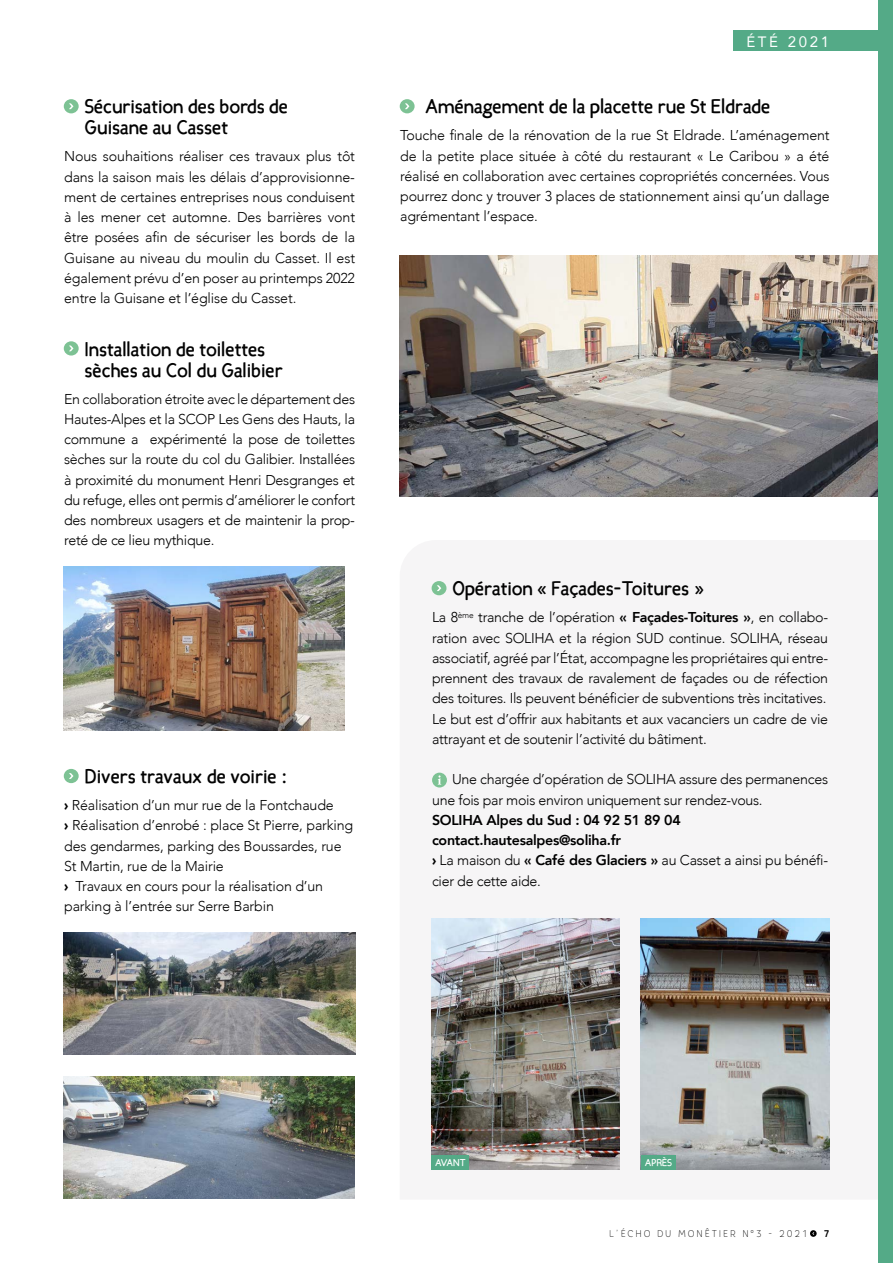
<style>
.page{position:relative;width:893px;height:1263px;background:#fff}
.page>*{position:absolute;margin:0;border:0;box-sizing:border-box;transform-origin:0 0}
.t1{font:700 19.5px/21px "Candela";color:#020202}
.t2{font:15px "Avenir";letter-spacing:.18em;color:#fff}
.t3{font:300 14.25px/20.2px "Avenir";letter-spacing:-.02em;color:#000;text-align:justify}
.t4{font:800 14.25px/20.2px "Avenir";letter-spacing:-.02em;color:#000}
.t5{font:100 9.75px "Core Rhino 25";letter-spacing:.22em;color:#000;scale:.9 1}
.t6{font:700 9.75px "Candela";color:#fff}
.t7{font:700 9.75px "Core Rhino 65";color:#000;scale:.9 1}
.s1{font-weight:900}
.s2{font-weight:800}
.s3{font-weight:300}
</style>
<div class="page">
<svg style="left:810px;top:1230px;width:7px;height:7px"></svg>
<img style="left:400px;top:255px;width:478px;height:242px">
<div style="left:878px;top:0;width:15px;height:1263px;background:#54aa87"></div>
<div style="left:64px;top:99px;width:15px;height:14px;background:#7dc294;border-radius:50%"></div>
<svg style="left:69px;top:103px;width:5px;height:6px"></svg>
<div style="left:400px;top:99px;width:15px;height:14px;background:#7dc294;border-radius:50%"></div>
<svg style="left:405px;top:103px;width:4px;height:6px"></svg>
<div style="left:432px;top:581px;width:14px;height:14px;background:#7dc294;border-radius:50%"></div>
<svg style="left:437px;top:585px;width:4px;height:6px"></svg>
<div style="left:734px;top:31px;width:159px;height:20px;background:#54aa87"></div>
<div style="left:64px;top:769px;width:15px;height:14px;background:#7dc294;border-radius:50%"></div>
<svg style="left:69px;top:773px;width:5px;height:6px"></svg>
<img style="left:64px;top:933px;width:291px;height:122px">
<img style="left:64px;top:1076px;width:291px;height:122px">
<svg style="left:64px;top:341px;width:15px;height:15px"></svg>
<svg style="left:69px;top:346px;width:5px;height:5px"></svg>
<img style="left:64px;top:567px;width:280px;height:164px">
<img style="left:641px;top:919px;width:188px;height:251px">
<img style="left:431px;top:919px;width:188px;height:251px">
<div style="left:432px;top:773px;width:15px;height:14px;background:#7dc294;border-radius:50%"></div>
<svg style="left:438px;top:775px;width:3px;height:10px"></svg>
<div style="left:431px;top:1155px;width:38px;height:15px;background:#54aa87"></div>
<div style="left:641px;top:1155px;width:34px;height:15px;background:#54aa87"></div>
<h1 class="t1" style="left:85px;top:96px;width:205px">Sécurisation des bords de<br>Guisane au Casset</h1>
<p class="t3" style="left:64px;top:146px;width:292px">Nous souhaitions réaliser ces travaux plus tôt dans la saison mais les délais d’approvisionne&shy;ment de certaines entreprises nous conduisent à les mener cet automne. Des barrières vont être posées afin de sécuriser les bords de la Guisane au niveau du moulin du Casset. Il est également prévu d’en poser au printemps 2022 entre la Guisane et l’église du Casset.</p>
<h1 class="t1" style="left:85px;top:338px;width:200px">Installation de toilettes sèches au Col du Galibier</h1>
<p class="t3" style="left:64px;top:388px;width:292px">En collaboration étroite avec le département des Hautes-Alpes et la SCOP Les Gens des Hauts, la commune a expérimenté la pose de toilettes sèches sur la route du col du Galibier. Installées à proximité du monument Henri Desgranges et du refuge, elles ont permis d’améliorer le confort des nombreux usagers et de maintenir la prop&shy;reté de ce lieu mythique.</p>
<h1 class="t1" style="left:85px;top:766px;width:205px">Divers travaux de voirie :</h1>
<p class="t3" style="left:64px;top:795px;width:291px;text-align:left"><span class="s1">›</span> Réalisation d’un mur rue de la Fontchaude<br><span class="s1">›</span> Réalisation d’enrobé : place St Pierre, parking des gendarmes, parking des Boussardes, rue St Martin, rue de la Mairie<br><span class="s1">›</span> Travaux en cours pour la réalisation d’un parking à l’entrée sur Serre Barbin</p>
<p class="t2" style="left:746px;top:30px;width:84px">ÉTÉ 2021</p>
<h1 class="t1" style="left:425px;top:96px;width:347px">Aménagement de la placette rue St Eldrade</h1>
<p class="t3" style="left:400px;top:125px;width:431px">Touche finale de la rénovation de la rue St Eldrade. L’aménagement de la petite place située à côté du restaurant « Le Caribou » a été réalisé en collaboration avec certaines copropriétés concernées. Vous pourrez donc y trouver 3 places de stationnement ainsi qu’un dallage agrémentant l’espace.</p>
<h1 class="t1" style="left:452px;top:578px;width:253px">Opération « Façades-Toitures »</h1>
<p class="t3" style="left:432px;top:607px;width:398px;text-align:left">La 8<sup>ème</sup> tranche de l’opération <span class="s2">« Façades-Toitures »</span>, en collabo&shy;ration avec SOLIHA et la région SUD continue. SOLIHA, réseau associatif, agréé par l’État, accompagne les propriétaires qui entre&shy;prennent des travaux de ravalement de façades ou de réfection des toitures. Ils peuvent bénéficier de subventions très incitatives.<br>Le but est d’offrir aux habitants et aux vacanciers un cadre de vie attrayant et de soutenir l’activité du bâtiment.</p>
<p class="t3" style="left:432px;top:769px;width:398px;text-indent:20px">Une chargée d’opération de SOLIHA assure des permanences une fois par mois environ uniquement sur rendez-vous.</p>
<p class="t4" style="left:432px;top:810px;width:398px">SOLIHA Alpes du Sud : 04 92 51 89 04 contact.hautesalpes@soliha.fr<br><span class="s1">›</span> <span class="s3">La maison du</span> « Café des Glaciers » <span class="s3">au Casset a ainsi pu bénéfi&shy;cier de cette aide.</span></p>
<p class="t6" style="left:435px;top:1156px;width:32px">AVANT</p>
<p class="t6" style="left:645px;top:1156px;width:29px">APRÈS</p>
<p class="t5" style="left:609px;top:1227px;width:222px">L’ÉCHO DU MONÊTIER N°3 - 2021</p>
<p class="t7" style="left:824px;top:1227px;width:8px">7</p>
</div>
